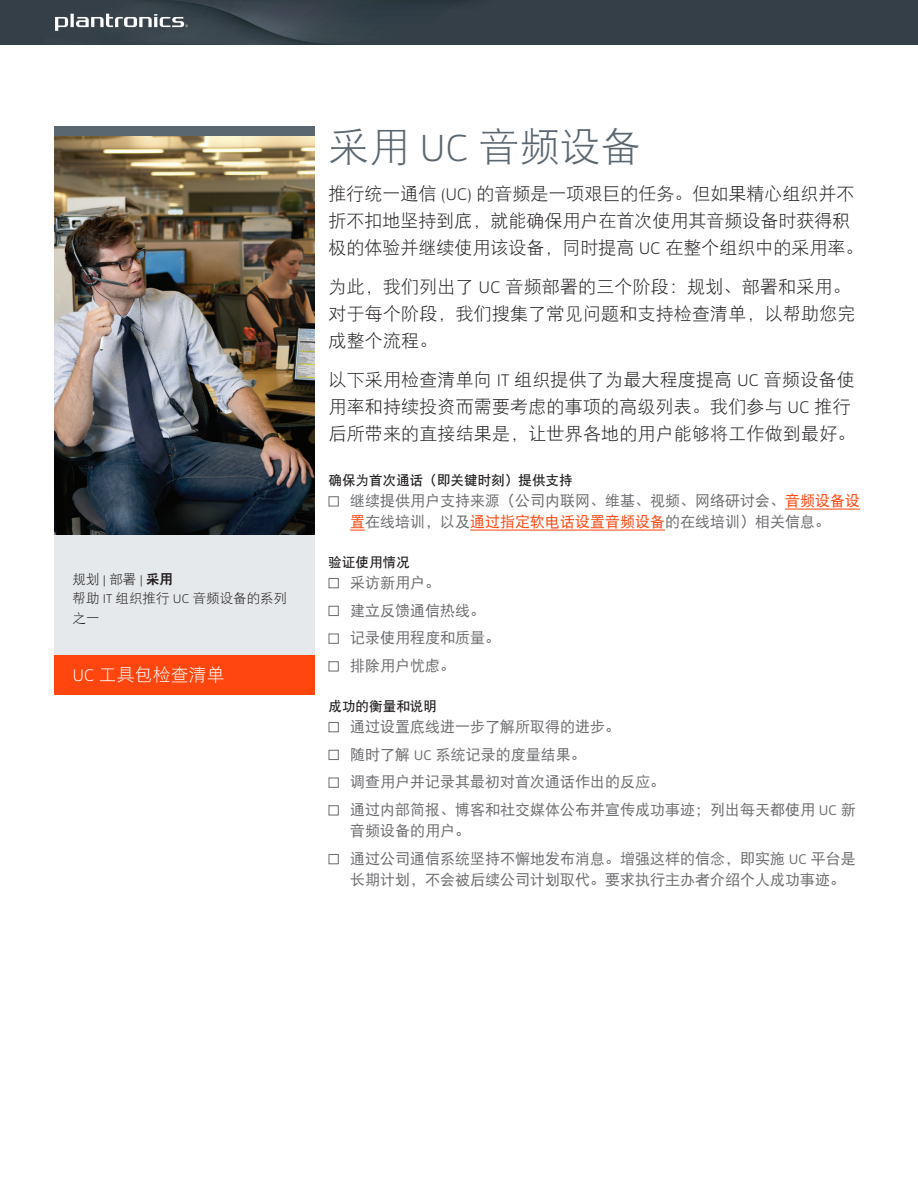
<style>
.page{position:relative;width:918px;height:1188px;background:#fff}
.page>*{position:absolute;margin:0;border:0;box-sizing:border-box;transform-origin:0 0}
.Cover_headline_orang{font:40.5px "DFP Hei W3";color:#5a6670}
.Cover_body_copy{font:18px/27px "DFP Hei W3";letter-spacing:.01em;color:#231f20}
.The_stack_highlight{font:18px "DFP Hei W3";color:#fff}
.Checkbox_bullets{font:15px/21px "DFP Hei W5";color:#6c6d70}
.Subhead{font:13.5px "DFP Hei W7";letter-spacing:.005em;color:#231f20}
.Body_copy{font:13.5px/19.5px "DFP Hei W3";color:#231f20}
.s1{font-family:"Gesta";font-weight:300}
.s2{font-family:"DFP Hei W9"}
.s3{color:#ff460f}
.s4{font-family:"Gesta"}
</style>
<div class="page">
<hr style="left:785px;top:509px;width:75px;height:1px;background:#ff460f">
<svg style="left:350px;top:530px;width:15px;height:1px"></svg>
<hr style="left:470px;top:530px;width:195px;height:1px;background:#ff460f">
<div style="left:329px;top:496px;width:10px;height:10px;border:1px solid #6c6d70"></div>
<div style="left:329px;top:578px;width:10px;height:10px;border:1px solid #6c6d70"></div>
<div style="left:329px;top:606px;width:10px;height:10px;border:1px solid #6c6d70"></div>
<div style="left:329px;top:634px;width:10px;height:10px;border:1px solid #6c6d70"></div>
<div style="left:329px;top:661px;width:10px;height:10px;border:1px solid #6c6d70"></div>
<div style="left:329px;top:722px;width:10px;height:10px;border:1px solid #6c6d70"></div>
<div style="left:329px;top:750px;width:10px;height:10px;border:1px solid #6c6d70"></div>
<div style="left:329px;top:778px;width:10px;height:10px;border:1px solid #6c6d70"></div>
<div style="left:329px;top:805px;width:10px;height:10px;border:1px solid #6c6d70"></div>
<div style="left:329px;top:854px;width:10px;height:10px;border:1px solid #6c6d70"></div>
<div style="left:54px;top:126px;width:261px;height:11px;background:#5a6670"></div>
<img style="left:54px;top:137px;width:261px;height:399px">
<div style="left:54px;top:536px;width:261px;height:119px;background:#e6e9eb"></div>
<div style="left:54px;top:655px;width:261px;height:39px;background:#ff460f"></div>
<svg style="left:0;top:0;width:918px;height:45px;background:#38434b"></svg>
<p class="Body_copy" style="left:73px;top:569px;width:102px">规划 <span class="s1">|</span> 部署 <span class="s1">|</span> <span class="s2">采用</span></p>
<p class="Body_copy" style="left:73px;top:589px;width:216px">帮助 <span class="s1">IT</span> 组织推行 <span class="s1">UC</span> 音频设备的系列之一</p>
<p class="The_stack_highlight" style="left:72px;top:665px;width:154px"><span class="s1">UC</span> 工具包检查清单</p>
<p class="Cover_headline_orang" style="left:328px;top:125px;width:314px">采用 <span class="s1">UC</span> 音频设备</p>
<p class="Cover_body_copy" style="left:328px;top:180px;width:536px">推行统一通信 <span class="s1">(UC)</span> 的音频是一项艰巨的任务。但如果精心组织并不折不扣地坚持到底，就能确保用户在首次使用其音频设备时获得积极的体验并继续使用该设备，同时提高 <span class="s1">UC</span> 在整个组织中的采用率。</p>
<p class="Cover_body_copy" style="left:328px;top:273px;width:529px">为此，我们列出了 <span class="s1">UC</span> 音频部署的三个阶段：规划、部署和采用。对于每个阶段，我们搜集了常见问题和支持检查清单，以帮助您完成整个流程。</p>
<p class="Cover_body_copy" style="left:328px;top:366px;width:529px">以下采用检查清单向 <span class="s1">IT</span> 组织提供了为最大程度提高 <span class="s1">UC</span> 音频设备使用率和持续投资而需要考虑的事项的高级列表。我们参与 <span class="s1">UC</span> 推行后所带来的直接结果是，让世界各地的用户能够将工作做到最好。</p>
<p class="Subhead" style="left:328px;top:473px;width:246px">确保为首次通话（即关键时刻）提供支持</p>
<p class="Checkbox_bullets" style="left:350px;top:490px;width:512px">继续提供用户支持来源（公司内联网、维基、视频、网络研讨会、<span class="s3">音频设备设置</span>在线培训，以及<span class="s3">通过指定软电话设置音频设备</span>的在线培训）相关信息。</p>
<p class="Subhead" style="left:328px;top:555px;width:83px">验证使用情况</p>
<p class="Checkbox_bullets" style="left:350px;top:572px;width:91px">采访新用户。</p>
<p class="Checkbox_bullets" style="left:350px;top:599px;width:136px">建立反馈通信热线。</p>
<p class="Checkbox_bullets" style="left:350px;top:627px;width:151px">记录使用程度和质量。</p>
<p class="Checkbox_bullets" style="left:350px;top:655px;width:106px">排除用户忧虑。</p>
<p class="Subhead" style="left:328px;top:699px;width:110px">成功的衡量和说明</p>
<p class="Checkbox_bullets" style="left:350px;top:716px;width:271px">通过设置底线进一步了解所取得的进步。</p>
<p class="Checkbox_bullets" style="left:350px;top:743px;width:237px">随时了解 <span class="s4">UC</span> 系统记录的度量结果。</p>
<p class="Checkbox_bullets" style="left:350px;top:771px;width:316px">调查用户并记录其最初对首次通话作出的反应。</p>
<p class="Checkbox_bullets" style="left:350px;top:799px;width:507px">通过内部简报、博客和社交媒体公布并宣传成功事迹；列出每天都使用 <span class="s4">UC</span> 新音频设备的用户。</p>
<p class="Checkbox_bullets" style="left:350px;top:848px;width:507px">通过公司通信系统坚持不懈地发布消息。增强这样的信念，即实施 <span class="s4">UC</span> 平台是长期计划，不会被后续公司计划取代。要求执行主办者介绍个人成功事迹。</p>
</div>
